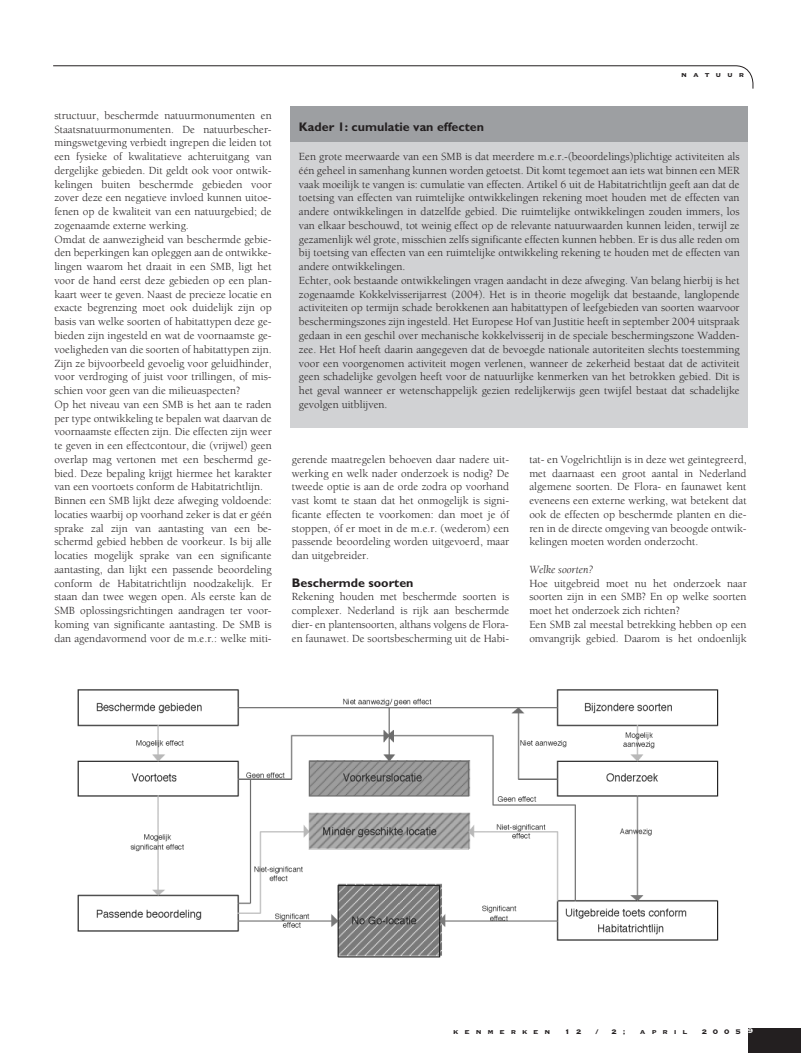
<style>
.page{position:relative;width:801px;height:1053px;background:#fff}
.page>*{position:absolute;margin:0;border:0;box-sizing:border-box;transform-origin:0 0}
.t1{font:700 12.5px "Gill Sans";color:#231f20}
.t2{font:11.25px/13.8px "Berkeley";color:#231f20}
.t3{font:italic 11.25px "Berkeley";color:#231f20}
.t4{font:8.75px "Copperplate Thirty Three BC";letter-spacing:.67em;color:#231f20}
.t5{font:8.75px "Copperplate Thirty Three BC";color:#fff}
</style>
<div class="page">
<div style="left:748px;top:1028px;width:53px;height:24px;background:#231f20"></div>
<svg style="left:53px;top:65px;width:700px;height:24px"></svg>
<div style="left:291px;top:117px;width:457px;height:310px;background:#d1d2d4"></div>
<div style="left:291px;top:106px;width:457px;height:36px;background:#9d9fa2"></div>
<img style="left:77px;top:689px;width:642px;height:269px">
<p class="t2" style="left:54px;top:109px;width:219px">structuur, beschermde natuurmonumenten en Staatsnatuurmonumenten. De natuurbescher&shy;mingswetgeving verbiedt ingrepen die leiden tot een fysieke of kwalitatieve achteruitgang van dergelijke gebieden. Dit geldt ook voor ontwik&shy;kelingen buiten beschermde gebieden voor zover deze een negatieve invloed kunnen uitoe&shy;fenen op de kwaliteit van een natuurgebied; de zogenaamde externe werking.<br>Omdat de aanwezigheid van beschermde gebie&shy;den beperkingen kan opleggen aan de ontwikke&shy;lingen waarom het draait in een SMB, ligt het voor de hand eerst deze gebieden op een plan&shy;kaart weer te geven. Naast de precieze locatie en exacte begrenzing moet ook duidelijk zijn op basis van welke soorten of habitattypen deze ge&shy;bieden zijn ingesteld en wat de voornaamste ge&shy;voeligheden van die soorten of habitattypen zijn.<br>Zijn ze bijvoorbeeld gevoelig voor geluidhinder, voor verdroging of juist voor trillingen, of mis&shy;schien voor geen van die milieuaspecten?<br>Op het niveau van een SMB is het aan te raden per type ontwikkeling te bepalen wat daarvan de voornaamste effecten zijn. Die effecten zijn weer te geven in een effectcontour, die (vrijwel) geen overlap mag vertonen met een beschermd ge&shy;bied. Deze bepaling krijgt hiermee het karakter van een voortoets conform de Habitatrichtlijn.<br>Binnen een SMB lijkt deze afweging voldoende: locaties waarbij op voorhand zeker is dat er géén sprake zal zijn van aantasting van een be&shy;schermd gebied hebben de voorkeur. Is bij alle locaties mogelijk sprake van een significante aantasting, dan lijkt een passende beoordeling conform de Habitatrichtlijn noodzakelijk. Er staan dan twee wegen open. Als eerste kan de SMB oplossingsrichtingen aandragen ter voor&shy;koming van significante aantasting. De SMB is dan agendavormend voor de m.e.r.: welke miti-</p>
<p class="t1" style="left:299px;top:122px;width:186px">Kader 1: cumulatie van effecten</p>
<p class="t4" style="left:681px;top:68px;width:64px">natuur</p>
<p class="t2" style="left:299px;top:151px;width:442px">Een grote meerwaarde van een SMB is dat meerdere m.e.r.-(beoordelings)plichtige activiteiten als één geheel in samenhang kunnen worden getoetst. Dit komt tegemoet aan iets wat binnen een MER vaak moeilijk te vangen is: cumulatie van effecten. Artikel 6 uit de Habitatrichtlijn geeft aan dat de toetsing van effecten van ruimtelijke ontwikkelingen rekening moet houden met de effecten van andere ontwikkelingen in datzelfde gebied. Die ruimtelijke ontwikkelingen zouden immers, los van elkaar beschouwd, tot weinig effect op de relevante natuurwaarden kunnen leiden, terwijl ze gezamenlijk wél grote, misschien zelfs significante effecten kunnen hebben. Er is dus alle reden om bij toetsing van effecten van een ruimtelijke ontwikkeling rekening te houden met de effecten van andere ontwikkelingen.<br>Echter, ook bestaande ontwikkelingen vragen aandacht in deze afweging. Van belang hierbij is het zogenaamde Kokkelvisserijarrest (2004). Het is in theorie mogelijk dat bestaande, langlopende activiteiten op termijn schade berokkenen aan habitattypen of leefgebieden van soorten waarvoor beschermingszones zijn ingesteld. Het Europese Hof van Justitie heeft in september 2004 uitspraak gedaan in een geschil over mechanische kokkelvisserij in de speciale beschermingszone Wadden&shy;zee. Het Hof heeft daarin aangegeven dat de bevoegde nationale autoriteiten slechts toestemming voor een voorgenomen activiteit mogen verlenen, wanneer de zekerheid bestaat dat de activiteit geen schadelijke gevolgen heeft voor de natuurlijke kenmerken van het betrokken gebied. Dit is het geval wanneer er wetenschappelijk gezien redelijkerwijs geen twijfel bestaat dat schadelijke gevolgen uitblijven.</p>
<p class="t2" style="left:292px;top:453px;width:219px;text-align:justify">gerende maatregelen behoeven daar nadere uit&shy;werking en welk nader onderzoek is nodig? De tweede optie is aan de orde zodra op voorhand vast komt te staan dat het onmogelijk is signi&shy;ficante effecten te voorkomen: dan moet je óf stoppen, óf er moet in de m.e.r. (wederom) een passende beoordeling worden uitgevoerd, maar dan uitgebreider.</p>
<p class="t1" style="left:292px;top:577px;width:123px">Beschermde soorten</p>
<p class="t2" style="left:292px;top:591px;width:219px;text-align:justify">Rekening houden met beschermde soorten is complexer. Nederland is rijk aan beschermde dier- en plantensoorten, althans volgens de Flora&shy;en faunawet. De soortsbescherming uit de Habi-</p>
<p class="t2" style="left:529px;top:453px;width:219px;text-align:justify">tat- en Vogelrichtlijn is in deze wet geïntegreerd, met daarnaast een groot aantal in Nederland algemene soorten. De Flora- en faunawet kent eveneens een externe werking, wat betekent dat ook de effecten op beschermde planten en die&shy;ren in de directe omgeving van beoogde ontwik&shy;kelingen moeten worden onderzocht.</p>
<p class="t3" style="left:529px;top:565px;width:65px">Welke soorten?</p>
<p class="t2" style="left:529px;top:577px;width:219px">Hoe uitgebreid moet nu het onderzoek naar soorten zijn in een SMB? En op welke soorten moet het onderzoek zich richten?<br>Een SMB zal meestal betrekking hebben op een omvangrijk gebied. Daarom is het ondoenlijk</p>
<p class="t5" style="left:748px;top:1025px;width:7px">9</p>
<p class="t4" style="left:453px;top:1025px;width:99px">kenmerken</p>
<p class="t4" style="left:565px;top:1025px;width:18px">1 2</p>
<p class="t4" style="left:596px;top:1025px;width:4px">/</p>
<p class="t4" style="left:611px;top:1025px;width:15px">2 ;</p>
<p class="t4" style="left:640px;top:1025px;width:49px">april</p>
<p class="t4" style="left:702px;top:1025px;width:41px">2005</p>
</div>
